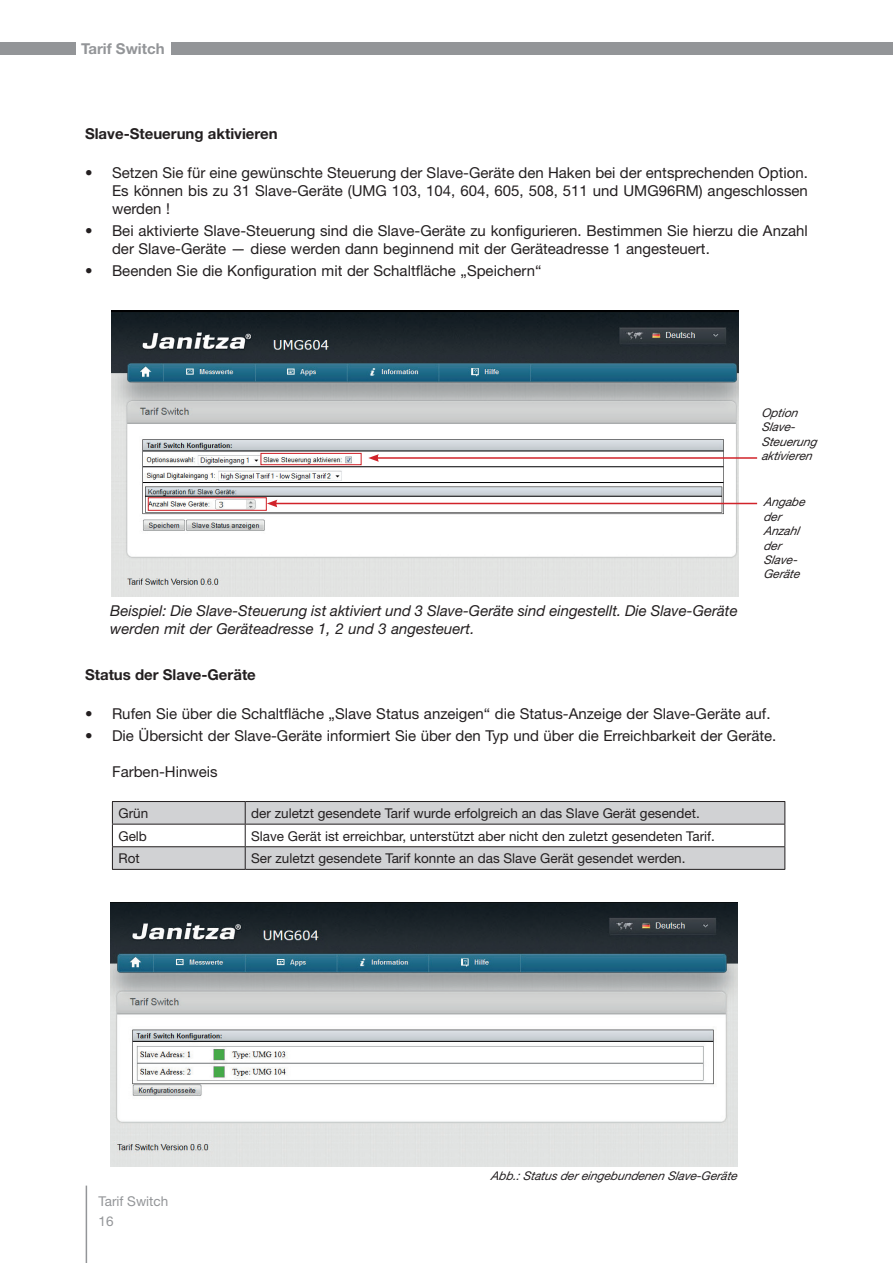
<style>
.page{position:relative;width:893px;height:1263px;background:#fff}
.page>*{position:absolute;margin:0;border:0;box-sizing:border-box;transform-origin:0 0}
.t1{font:15px/18px "Helvetica Neue LT";color:#231f20;text-align:justify}
.t2{font:italic 15px/18px "Helvetica Neue LT";color:#231f20}
.t3{font:700 15px "Helvetica Neue LT";color:#231f20}
.t4{font:700 15px "Helvetica Neue LT";color:#939598}
.t5{font:13.5px "Helvetica Neue LT";color:#231f20}
.t6{font:13.5px/19.5px "Helvetica Neue LT";color:#939598}
.t7{font:italic 12px/14.4px "Helvetica Neue LT";color:#231f20}
</style>
<div class="page">
<div style="left:171px;top:43px;width:721px;height:12px;background:#939598"></div>
<div style="left:0;top:43px;width:75px;height:12px;background:#939598"></div>
<hr style="left:86px;top:1185px;width:1px;height:78px;background:#939598">
<img style="left:112px;top:310px;width:627px;height:286px">
<div style="left:260px;top:453px;width:102px;height:12px;border:1px solid #d1232a"></div>
<hr style="left:376px;top:457px;width:381px;height:2px;background:#d1232a">
<svg style="left:368px;top:454px;width:11px;height:8px"></svg>
<div style="left:148px;top:497px;width:119px;height:14px;border:1px solid #d1232a"></div>
<hr style="left:275px;top:503px;width:482px;height:1px;background:#d1232a">
<svg style="left:267px;top:500px;width:10px;height:7px"></svg>
<svg style="left:113px;top:802px;width:671px;height:67px;fill:#d1d2d4"></svg>
<hr style="left:112px;top:801px;width:133px;height:1px;background:#231f20">
<hr style="left:245px;top:801px;width:540px;height:1px;background:#231f20">
<hr style="left:112px;top:824px;width:133px;height:1px;background:#231f20">
<hr style="left:245px;top:824px;width:540px;height:1px;background:#231f20">
<hr style="left:112px;top:846px;width:133px;height:1px;background:#231f20">
<svg style="left:112px;top:802px;width:1px;height:67px"></svg>
<hr style="left:245px;top:846px;width:540px;height:1px;background:#231f20">
<svg style="left:245px;top:802px;width:1px;height:67px"></svg>
<svg style="left:784px;top:802px;width:1px;height:67px"></svg>
<hr style="left:112px;top:869px;width:133px;height:1px;background:#231f20">
<hr style="left:245px;top:869px;width:540px;height:1px;background:#231f20">
<img style="left:110px;top:902px;width:627px;height:265px">
<p class="t4" style="left:81px;top:40px;width:85px">Tarif Switch</p>
<p class="t3" style="left:85px;top:125px;width:194px">Slave-Steuerung aktivieren</p>
<p class="t1" style="left:112px;top:163px;width:697px;text-indent:-27px">• Setzen Sie für eine gewünschte Steuerung der Slave-Geräte den Haken bei der entsprechenden Option.<br>Es können bis zu 31 Slave-Geräte (UMG 103, 104, 604, 605, 508, 511 und UMG96RM) angeschlossen werden !</p>
<p class="t1" style="left:112px;top:221px;width:697px;text-indent:-27px">• Bei aktivierte Slave-Steuerung sind die Slave-Geräte zu konfigurieren. Bestimmen Sie hierzu die Anzahl der Slave-Geräte — diese werden dann beginnend mit der Geräteadresse 1 angesteuert.</p>
<p class="t1" style="left:85px;top:262px;width:458px">• Beenden Sie die Konfiguration mit der Schaltfläche „Speichern“</p>
<p class="t7" style="left:762px;top:405px;width:57px">Op tion<br>Slave-<br>Steuerung aktivieren</p>
<p class="t7" style="left:764px;top:495px;width:45px">Angabe der<br>Anzahl der<br>Slave-<br>Geräte</p>
<p class="t2" style="left:110px;top:601px;width:629px">Beispiel: Die Slave-Steuerung ist aktiviert und 3 Slave-Geräte sind eingestellt. Die Slave-Geräte werden mit der Geräteadresse 1, 2 und 3 angesteuert.</p>
<p class="t3" style="left:85px;top:666px;width:172px">Status der Slave-Geräte</p>
<p class="t1" style="left:85px;top:704px;width:687px">• Rufen Sie über die Schaltfläche „Slave Status anzeigen“ die Status-Anzeige der Slave-Geräte auf.</p>
<p class="t1" style="left:85px;top:726px;width:693px">• Die Übersicht der Slave-Geräte informiert Sie über den Typ und über die Erreichbarkeit der Geräte.</p>
<p class="t1" style="left:112px;top:762px;width:107px">Farben-Hinweis</p>
<p class="t5" style="left:118px;top:805px;width:31px">Grün</p>
<p class="t5" style="left:251px;top:805px;width:450px">der zuletzt gesendete Tarif wurde erfolgreich an das Slave Gerät gesendet.</p>
<p class="t5" style="left:118px;top:828px;width:30px">Gelb</p>
<p class="t5" style="left:251px;top:828px;width:465px">Slave Gerät ist erreichbar, unterstützt aber nicht den zuletzt gesendeten Tarif.</p>
<p class="t5" style="left:118px;top:850px;width:23px">Rot</p>
<p class="t5" style="left:251px;top:850px;width:436px">Ser zuletzt gesendete Tarif konnte an das Slave Gerät gesendet werden.</p>
<p class="t6" style="left:99px;top:1192px;width:71px">Tarif Switch<br>16</p>
<p class="t7" style="left:491px;top:1168px;width:250px">Abb.: Status der eingebundenen Slave-Geräte</p>
</div>
